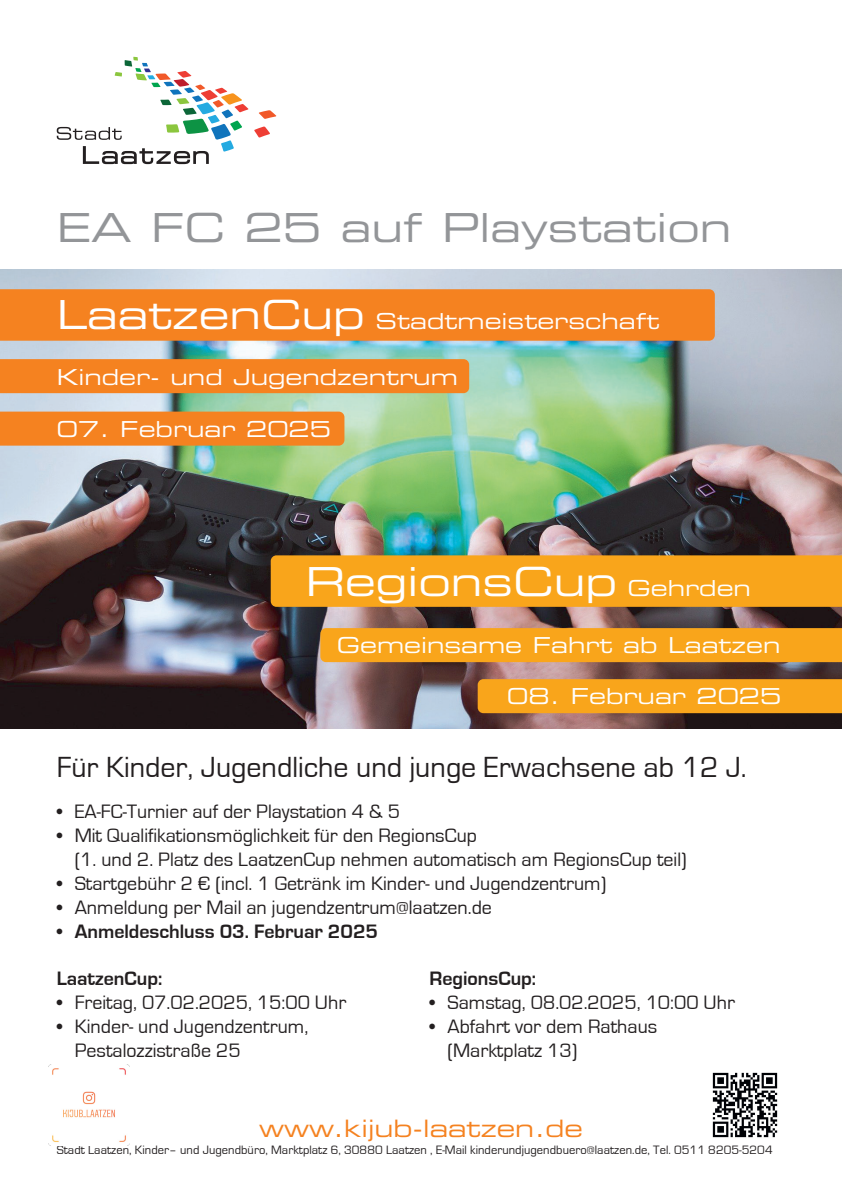
<style>
.page{position:relative;width:842px;height:1191px;background:#fff}
.page>*{position:absolute;margin:0;border:0;box-sizing:border-box;transform-origin:0 0}
.t1{font:40px "Eurostile Extended Two";color:#939598}
.t2{font:40px "Eurostile Extended Two";color:#fff}
.t3{font:30px "Eurostile";color:#231f20}
.t4{font:24px "Eurostile Extended Two";color:#f58220}
.t5{font:22px "Eurostile Extended Two";color:#fff}
.t6{font:20px/24px "Eurostile";color:#231f20}
.t7{font:700 20px "Eurostile";color:#231f20}
.t8{font:12.5px "Eurostile";letter-spacing:.005em;color:#231f20}
.s1{font-size:40px}
.s2{font-size:22px}
</style>
<div class="page">
<svg style="left:57px;top:57px;width:219px;height:107px"></svg>
<img style="left:712px;top:1072px;width:66px;height:66px">
<img style="left:48px;top:1064px;width:81px;height:81px">
<img style="left:0;top:269px;width:842px;height:460px">
<div style="left:0;top:289px;width:715px;height:52px;background:#f58220"></div>
<div style="left:0;top:411px;width:344px;height:34px;background:#f58220"></div>
<div style="left:271px;top:555px;width:571px;height:52px;background:#f9a51b"></div>
<div style="left:478px;top:679px;width:364px;height:34px;background:#f9a51b"></div>
<div style="left:0;top:359px;width:469px;height:34px;background:#f58220"></div>
<div style="left:320px;top:628px;width:522px;height:34px;background:#f9a51b"></div>
<p class="t1" style="left:57px;top:200px;width:676px">EA FC 25 auf Playstation</p>
<p class="t5" style="left:57px;top:306px;width:604px"><span class="s1">LaatzenCup</span> Stadtmeisterschaft</p>
<p class="t5" style="left:57px;top:362px;width:403px">Kinder- und Jugendzentrum</p>
<p class="t5" style="left:57px;top:414px;width:276px">07. Februar 2025</p>
<p class="t2" style="left:306px;top:554px;width:447px">RegionsCup <span class="s2">Gehrden</span></p>
<p class="t5" style="left:337px;top:630px;width:445px">Gemeinsame Fahrt ab Laatzen</p>
<p class="t5" style="left:507px;top:681px;width:276px">08. Februar 2025</p>
<p class="t3" style="left:57px;top:750px;width:692px">Für Kinder, Jugendliche und junge Erwachsene ab 12 J.</p>
<p class="t6" style="left:57px;top:799px;width:345px">• EA-FC-Turnier auf der Playstation 4 &amp; 5</p>
<p class="t6" style="left:75px;top:823px;width:613px;text-indent:-18px">• Mit Qualifikationsmöglichkeit für den RegionsCup<br>(1. und 2. Platz des LaatzenCup nehmen automatisch am RegionsCup teil)</p>
<p class="t6" style="left:57px;top:871px;width:551px">• Startgebühr 2 € (incl. 1 Getränk im Kinder- und Jugendzentrum)</p>
<p class="t6" style="left:57px;top:895px;width:437px">• Anmeldung per Mail an jugendzentrum@laatzen.de</p>
<p class="t7" style="left:57px;top:920px;width:323px">• Anmeldeschluss 03. Februar 2025</p>
<p class="t7" style="left:57px;top:968px;width:107px">LaatzenCup:</p>
<p class="t6" style="left:57px;top:991px;width:291px">• Freitag, 07.02.2025, 15:00 Uhr</p>
<p class="t6" style="left:75px;top:1015px;width:235px;text-indent:-18px">• Kinder- und Jugendzentrum,<br>Pestalozzistraße 25</p>
<p class="t7" style="left:429px;top:968px;width:108px">RegionsCup:</p>
<p class="t6" style="left:429px;top:991px;width:307px">• Samstag, 08.02.2025, 10:00 Uhr</p>
<p class="t6" style="left:447px;top:1015px;width:211px;text-indent:-18px">• Abfahrt vor dem Rathaus (Marktplatz 13)</p>
<p class="t4" style="left:259px;top:1111px;width:325px">www.kijub-laatzen.de</p>
<p class="t8" style="left:57px;top:1143px;width:717px">Stadt Laatzen, Kinder– und Jugendbüro, Marktplatz 6, 30880 Laatzen , E-Mail kinderundjugendbuero@laatzen.de, Tel. 0511 8205-5204</p>
</div>
